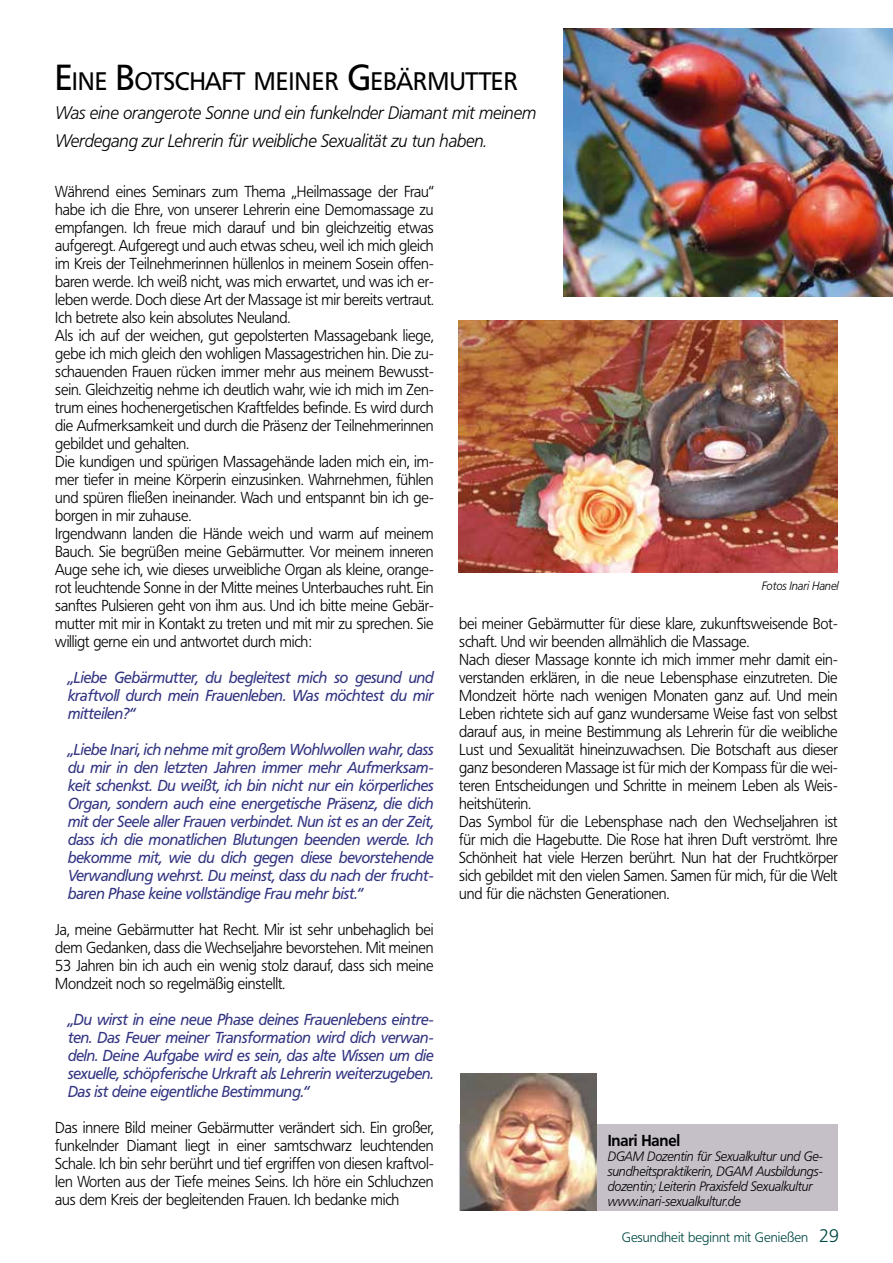
<style>
.page{position:relative;width:893px;height:1263px;background:#fff}
.page>*{position:absolute;margin:0;border:0;box-sizing:border-box;transform-origin:0 0}
.t1{font:25.2px "Frutiger BQ";letter-spacing:.005em;color:#000;scale:.95 1}
.t2{font:italic 300 18px/28.5px "Frutiger BQ";letter-spacing:-.01em;color:#000;scale:.95 1}
.t3{font:300 15.75px/18px "Frutiger BQ";letter-spacing:-.01em;color:#000;scale:.95 1}
.t4{font:italic 15.75px/18px "Frutiger BQ";letter-spacing:-.01em;color:#323481;text-align:justify;scale:.93 1}
.t5{font:700 15.75px "Frutiger BQ";letter-spacing:-.01em;color:#000;scale:.95 1}
.t6{font:italic 300 13.5px/15px "Frutiger BQ";letter-spacing:-.01em;color:#000;scale:.95 1}
.t7{font:300 13.5px "Frutiger BQ";color:#004a44}
.t8{font:italic 300 12px "Frutiger BQ";letter-spacing:-.01em;color:#000;scale:.95 1}
.s1{font-size:36px}
.s2{font-size:18px}
</style>
<div class="page">
<div style="left:459px;top:1124px;width:379px;height:87px;background:#c5bfc8"></div>
<img style="left:460px;top:1074px;width:136px;height:137px">
<img style="left:564px;top:28px;width:329px;height:269px">
<img style="left:459px;top:320px;width:378px;height:252px">
<h1 class="t1" style="left:55px;top:67px;width:489px"><span class="s1">E</span>INE <span class="s1">B</span>OTSCHAFT MEINER <span class="s1">G</span>EBÄRMUTTER</h1>
<p class="t2" style="left:55px;top:99px;width:508px">Was eine orangerote Sonne und ein funkelnder Diamant mit meinem<br>Werdegang zur Lehrerin für weibliche Sexualität zu tun haben.</p>
<p class="t3" style="left:55px;top:182px;width:400px">Während eines Seminars zum Thema „Heilmassage der Frau“ habe ich die Ehre, von unserer Lehrerin eine Demomassage zu empfangen. Ich freue mich darauf und bin gleichzeitig etwas aufgeregt. Aufgeregt und auch etwas scheu, weil ich mich gleich im Kreis der Teilnehmerinnen hüllenlos in meinem Sosein offen&shy;baren werde. Ich weiß nicht, was mich erwartet, und was ich er&shy;leben werde. Doch diese Art der Massage ist mir bereits vertraut.<br>Ich betrete also kein absolutes Neuland.<br>Als ich auf der weichen, gut gepolsterten Massagebank liege, gebe ich mich gleich den wohligen Massagestrichen hin. Die zu&shy;schauenden Frauen rücken immer mehr aus meinem Bewusst&shy;sein. Gleichzeitig nehme ich deutlich wahr, wie ich mich im Zen&shy;trum eines hochenergetischen Kraftfeldes befinde. Es wird durch die Aufmerksamkeit und durch die Präsenz der Teilnehmerinnen gebildet und gehalten.<br>Die kundigen und spürigen Massagehände laden mich ein, im&shy;mer tiefer in meine Körperin einzusinken. Wahrnehmen, fühlen und spüren fließen ineinander. Wach und entspannt bin ich ge&shy;borgen in mir zuhause.<br>Irgendwann landen die Hände weich und warm auf meinem Bauch. Sie begrüßen meine Gebärmutter. Vor meinem inneren Auge sehe ich, wie dieses urweibliche Organ als kleine, orange&shy;rot leuchtende Sonne in der Mitte meines Unterbauches ruht. Ein sanftes Pulsieren geht von ihm aus. Und ich bitte meine Gebär&shy;mutter mit mir in Kontakt zu treten und mit mir zu sprechen. Sie willigt gerne ein und antwortet durch mich:</p>
<p class="t4" style="left:68px;top:668px;width:395px">„Liebe Gebärmutter, du begleitest mich so gesund und kraftvoll durch mein Frauenleben. Was möchtest du mir mitteilen?“</p>
<p class="t4" style="left:68px;top:740px;width:395px">„Liebe Inari, ich nehme mit großem Wohlwollen wahr, dass du mir in den letzten Jahren immer mehr Aufmerksam&shy;keit schenkst. Du weißt, ich bin nicht nur ein körperliches Organ, sondern auch eine energetische Präsenz, die dich mit der Seele aller Frauen verbindet. Nun ist es an der Zeit, dass ich die monatlichen Blutungen beenden werde. Ich bekomme mit, wie du dich gegen diese bevorstehende Verwandlung wehrst. Du meinst, dass du nach der frucht&shy;baren Phase keine vollständige Frau mehr bist.“</p>
<p class="t3" style="left:55px;top:920px;width:400px;text-align:justify">Ja, meine Gebärmutter hat Recht. Mir ist sehr unbehaglich bei dem Gedanken, dass die Wechseljahre bevorstehen. Mit meinen 53 Jahren bin ich auch ein wenig stolz darauf, dass sich meine Mondzeit noch so regelmäßig einstellt.</p>
<p class="t4" style="left:68px;top:1010px;width:395px">„Du wirst in eine neue Phase deines Frauenlebens eintre&shy;ten. Das Feuer meiner Transformation wird dich verwan&shy;deln. Deine Aufgabe wird es sein, das alte Wissen um die sexuelle, schöpferische Urkraft als Lehrerin weiterzugeben.<br>Das ist deine eigentliche Bestimmung.“</p>
<p class="t3" style="left:55px;top:1118px;width:400px;text-align:justify">Das innere Bild meiner Gebärmutter verändert sich. Ein großer, funkelnder Diamant liegt in einer samtschwarz leuchtenden Schale. Ich bin sehr berührt und tief ergriffen von diesen kraftvol&shy;len Worten aus der Tiefe meines Seins. Ich höre ein Schluchzen aus dem Kreis der begleitenden Frauen. Ich bedanke mich</p>
<p class="t8" style="left:762px;top:579px;width:83px">Fotos Inari Hanel</p>
<p class="t3" style="left:459px;top:615px;width:400px">bei meiner Gebärmutter für diese klare, zukunftsweisende Bot&shy;schaft. Und wir beenden allmählich die Massage.<br>Nach dieser Massage konnte ich mich immer mehr damit ein&shy;verstanden erklären, in die neue Lebensphase einzutreten. Die Mondzeit hörte nach wenigen Monaten ganz auf. Und mein Leben richtete sich auf ganz wundersame Weise fast von selbst darauf aus, in meine Bestimmung als Lehrerin für die weibliche Lust und Sexualität hineinzuwachsen. Die Botschaft aus dieser ganz besonderen Massage ist für mich der Kompass für die wei&shy;teren Entscheidungen und Schritte in meinem Leben als Weis&shy;heitshüterin.<br>Das Symbol für die Lebensphase nach den Wechseljahren ist für mich die Hagebutte. Die Rose hat ihren Duft verströmt. Ihre Schönheit hat viele Herzen berührt. Nun hat der Fruchtkörper sich gebildet mit den vielen Samen. Samen für mich, für die Welt und für die nächsten Generationen.</p>
<p class="t5" style="left:608px;top:1130px;width:78px">Inari Hanel</p>
<p class="t6" style="left:608px;top:1148px;width:228px">DGAM Dozentin für Sexualkultur und Ge&shy;sundheitspraktikerin, DGAM Ausbildungs&shy;dozentin; Leiterin Praxisfeld Sexualkultur www.inari-sexualkultur.de</p>
<p class="t7" style="left:622px;top:1230px;width:219px">Gesundheit beginnt mit Genießen <span class="s2">29</span></p>
</div>
